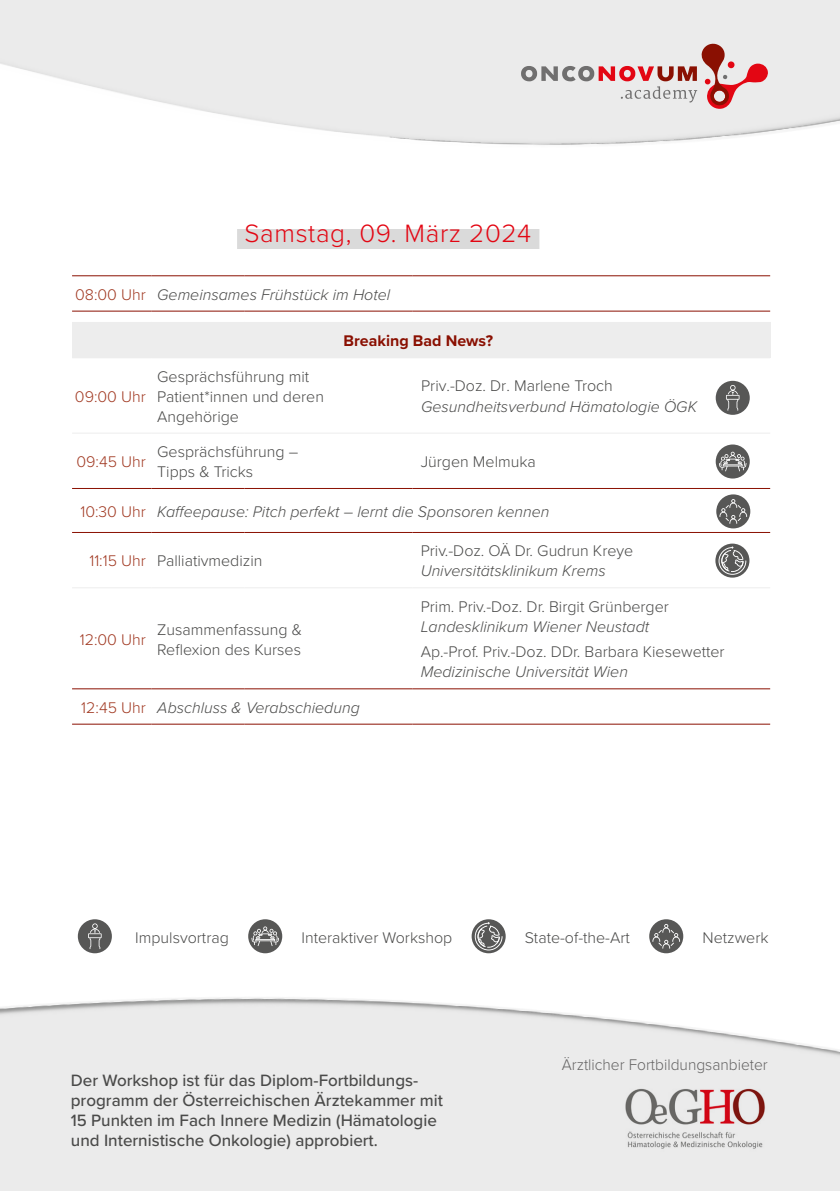
<style>
.page{position:relative;width:840px;height:1191px;background:#fff}
.page>*{position:absolute;margin:0;border:0;box-sizing:border-box;transform-origin:0 0}
.t1{font:300 26px "Proxima Nova";letter-spacing:.025em;color:#e30613}
.t2{font:500 17px/20px "Proxima Nova";color:#4a4a49}
.t3{font:300 16px/20px "Proxima Nova";color:#4a4a49}
.t4{font:italic 300 16px "Proxima Nova";color:#4a4a49}
.t5{font:300 16px "Proxima Nova";color:#646363}
.t6{font:300 16px "Proxima Nova";color:#a13922}
.t7{font:700 16px "Proxima Nova";color:#8a1002}
.s1{font-style:normal;color:#a13922}
.s2{color:#a13922}
</style>
<div class="page">
<img style="left:0;top:0;width:839px;height:145px">
<img style="left:0;top:919px;width:839px;height:272px">
<svg style="left:520px;top:44px;width:247px;height:65px;background:#ddc5c5"></svg>
<img style="left:622px;top:1086px;width:145px;height:65px">
<div style="left:237px;top:229px;width:302px;height:20px;background:#dadada"></div>
<div style="left:72px;top:322px;width:697px;height:36px;background:#ededed"></div>
<hr style="left:72px;top:433px;width:79px;height:1px;background:#ededed">
<hr style="left:151px;top:433px;width:93px;height:1px;background:#ededed">
<hr style="left:244px;top:433px;width:168px;height:1px;background:#ededed">
<hr style="left:412px;top:433px;width:357px;height:1px;background:#ededed">
<hr style="left:72px;top:587px;width:79px;height:1px;background:#ededed">
<hr style="left:151px;top:587px;width:93px;height:1px;background:#ededed">
<hr style="left:244px;top:587px;width:168px;height:1px;background:#ededed">
<hr style="left:412px;top:587px;width:357px;height:1px;background:#ededed">
<hr style="left:72px;top:275px;width:79px;height:1px;background:#8a1002">
<hr style="left:151px;top:275px;width:93px;height:1px;background:#8a1002">
<hr style="left:244px;top:275px;width:168px;height:1px;background:#8a1002">
<hr style="left:412px;top:275px;width:357px;height:1px;background:#8a1002">
<hr style="left:72px;top:311px;width:79px;height:1px;background:#8a1002">
<hr style="left:151px;top:311px;width:93px;height:1px;background:#8a1002">
<hr style="left:244px;top:311px;width:168px;height:1px;background:#8a1002">
<hr style="left:412px;top:311px;width:357px;height:1px;background:#8a1002">
<hr style="left:72px;top:488px;width:79px;height:1px;background:#8a1002">
<hr style="left:151px;top:488px;width:93px;height:1px;background:#8a1002">
<hr style="left:244px;top:488px;width:168px;height:1px;background:#8a1002">
<hr style="left:412px;top:488px;width:357px;height:1px;background:#8a1002">
<hr style="left:72px;top:532px;width:79px;height:1px;background:#8a1002">
<hr style="left:151px;top:532px;width:93px;height:1px;background:#8a1002">
<hr style="left:244px;top:532px;width:168px;height:1px;background:#8a1002">
<hr style="left:412px;top:532px;width:357px;height:1px;background:#8a1002">
<hr style="left:72px;top:688px;width:79px;height:1px;background:#8a1002">
<hr style="left:151px;top:688px;width:93px;height:1px;background:#8a1002">
<hr style="left:244px;top:688px;width:168px;height:1px;background:#8a1002">
<hr style="left:412px;top:688px;width:357px;height:1px;background:#8a1002">
<hr style="left:72px;top:724px;width:79px;height:1px;background:#8a1002">
<hr style="left:151px;top:724px;width:93px;height:1px;background:#8a1002">
<hr style="left:244px;top:724px;width:168px;height:1px;background:#8a1002">
<hr style="left:412px;top:724px;width:357px;height:1px;background:#8a1002">
<div style="left:715px;top:444px;width:34px;height:34px;background:#575756;border-radius:50%"></div>
<svg style="left:718px;top:452px;width:28px;height:19px"></svg>
<svg style="left:715px;top:494px;width:34px;height:34px"></svg>
<svg style="left:719px;top:499px;width:27px;height:25px"></svg>
<svg style="left:715px;top:543px;width:34px;height:34px"></svg>
<svg style="left:718px;top:546px;width:27px;height:29px"></svg>
<div style="left:715px;top:381px;width:34px;height:34px;background:#575756;border-radius:50%"></div>
<svg style="left:726px;top:385px;width:13px;height:26px"></svg>
<svg style="left:471px;top:919px;width:34px;height:34px"></svg>
<svg style="left:474px;top:922px;width:28px;height:28px"></svg>
<div style="left:649px;top:919px;width:34px;height:34px;background:#575756;border-radius:50%"></div>
<svg style="left:652px;top:924px;width:27px;height:24px"></svg>
<div style="left:78px;top:919px;width:34px;height:34px;background:#575756;border-radius:50%"></div>
<svg style="left:88px;top:923px;width:14px;height:26px"></svg>
<div style="left:248px;top:919px;width:34px;height:34px;background:#575756;border-radius:50%"></div>
<svg style="left:251px;top:926px;width:28px;height:20px"></svg>
<h1 class="t1" style="left:244px;top:214px;width:288px">Samstag, 09. März 2024</h1>
<p class="t4" style="left:75px;top:282px;width:316px"><span class="s1">08:00 Uhr</span> Gemeinsames Frühstück im Hotel</p>
<p class="t7" style="left:343px;top:329px;width:151px">Breaking Bad News?</p>
<p class="t6" style="left:75px;top:384px;width:72px">09:00 Uhr</p>
<p class="t3" style="left:157px;top:365px;width:168px">Gesprächsführung mit<br>Patient*innen und deren<br>Angehörige</p>
<p class="t3" style="left:421px;top:375px;width:193px">Priv.-Doz. Dr. Marlene Troch</p>
<p class="t4" style="left:421px;top:399px;width:277px">Gesundheitsverbund Hämatologie ÖGK</p>
<p class="t6" style="left:76px;top:450px;width:71px">09:45 Uhr</p>
<p class="t3" style="left:157px;top:441px;width:142px">Gesprächsführung –<br>Tipps &amp; Tricks</p>
<p class="t3" style="left:420px;top:451px;width:117px">Jürgen Melmuka</p>
<p class="t4" style="left:80px;top:499px;width:470px"><span class="s1">10:30 Uhr</span> Kaffeepause: Pitch perfekt – lernt die Sponsoren kennen</p>
<p class="t3" style="left:89px;top:550px;width:174px"><span class="s2">11:15 Uhr</span> Palliativmedizin</p>
<p class="t3" style="left:420px;top:540px;width:214px">Priv.-Doz. OÄ Dr. Gudrun Kreye</p>
<p class="t4" style="left:420px;top:559px;width:186px">Universitätsklinikum Krems</p>
<p class="t6" style="left:80px;top:627px;width:68px">12:00 Uhr</p>
<p class="t3" style="left:157px;top:618px;width:146px">Zusammenfassung &amp;<br>Reflexion des Kurses</p>
<p class="t4" style="left:81px;top:695px;width:280px"><span class="s1">12:45 Uhr</span> Abschluss &amp; Verabschiedung</p>
<p class="t3" style="left:420px;top:595px;width:249px">Prim. Priv.-Doz. Dr. Birgit Grünberger</p>
<p class="t4" style="left:420px;top:614px;width:230px">Landesklinikum Wiener Neustadt</p>
<p class="t3" style="left:420px;top:641px;width:305px">Ap.-Prof. Priv.-Doz. DDr. Barbara Kiesewetter</p>
<p class="t4" style="left:420px;top:660px;width:209px">Medizinische Universität Wien</p>
<p class="t3" style="left:135px;top:926px;width:95px">Impulsvortrag</p>
<p class="t3" style="left:301px;top:926px;width:152px">Interaktiver Workshop</p>
<p class="t3" style="left:524px;top:926px;width:106px">State-of-the-Art</p>
<p class="t3" style="left:702px;top:926px;width:67px">Netzwerk</p>
<p class="t2" style="left:71px;top:1069px;width:373px">Der Workshop ist für das Diplom-Fortbildungs&shy;programm der Österreichischen Ärztekammer mit 15 Punkten im Fach Innere Medizin (Hämatologie und Internistische Onkologie) approbiert.</p>
<p class="t5" style="left:561px;top:1052px;width:207px">Ärztlicher Fortbildungsanbieter</p>
</div>
